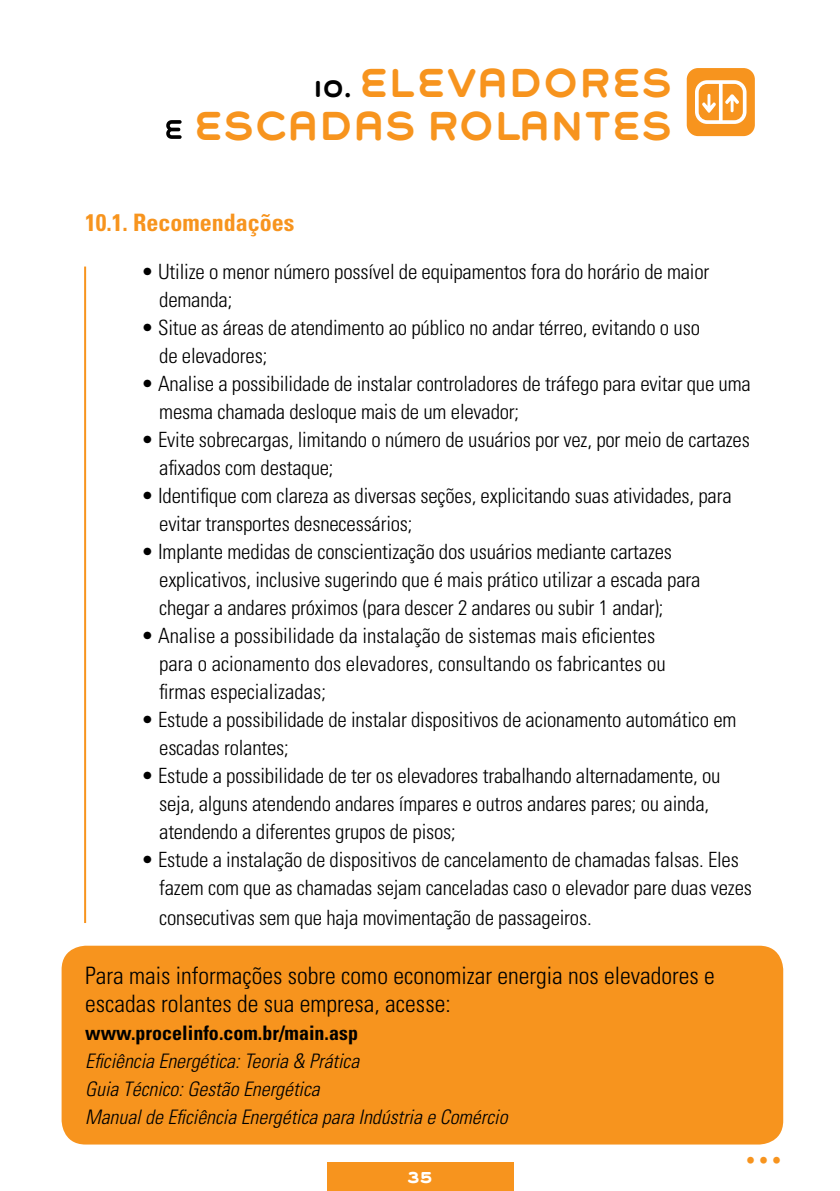
<style>
.page{position:relative;width:840px;height:1191px;background:#fff}
.page>*{position:absolute;margin:0;border:0;box-sizing:border-box;transform-origin:0 0}
.t1{font:700 36px/43.2px "Grover";color:#f7941e}
.t2{font:300 condensed 24px/28px "Univers";color:#000}
.t3{font:700 condensed 24px "Univers";color:#f7941e}
.t4{font:700 24px "Grover";color:#000}
.t5{font:300 condensed 21px/28px "Univers";letter-spacing:-.01em;color:#000}
.t6{font:italic 300 condensed 20px/28px "Univers";color:#000}
.t7{font:700 condensed 20px "Univers";color:#000}
.t8{font:700 16px "Grover";color:#fff}
</style>
<div class="page">
<div style="left:62px;top:945px;width:720px;height:199px;background:#f7941e;border-radius:24px"></div>
<div style="left:686px;top:68px;width:68px;height:68px;background:#f7941e;border-radius:11px"></div>
<svg style="left:695px;top:80px;width:51px;height:44px"></svg>
<hr style="left:84px;top:266px;width:2px;height:657px;background:#f7941e">
<svg style="left:166px;top:120px;width:15px;height:19px"></svg>
<div style="left:327px;top:1162px;width:186px;height:29px;background:#f7941e"></div>
<h1 class="t1" style="left:193px;top:61px;width:475px;text-indent:165px">ELEVA DORES<br>ESCADAS</h1>
<p class="t4" style="left:313px;top:71px;width:41px">10.</p>
<h1 class="t1" style="left:426px;top:105px;width:242px">ROLA NTES</h1>
<p class="t3" style="left:85px;top:208px;width:211px">10.1. Recomendações</p>
<p class="t5" style="left:159px;top:257px;width:551px;text-indent:-18px">• Utilize o menor número possível de equipamentos fora do horário de maior demanda;</p>
<p class="t5" style="left:159px;top:313px;width:542px;text-indent:-18px">• Situe as áreas de atendimento ao público no andar térreo, evitando o uso de elevadores;</p>
<p class="t5" style="left:159px;top:369px;width:593px;text-indent:-18px">• Analise a possibilidade de instalar controladores de tráfego para evitar que uma mesma chamada desloque mais de um elevador;</p>
<p class="t5" style="left:159px;top:425px;width:592px;text-indent:-18px">• Evite sobrecargas, limitando o número de usuários por vez, por meio de cartazes afixados com destaque;</p>
<p class="t5" style="left:159px;top:481px;width:573px;text-indent:-18px">• Identifique com clareza as diversas seções, explicitando suas atividades, para evitar transportes desnecessários;</p>
<p class="t5" style="left:159px;top:537px;width:542px;text-indent:-18px">• Implante medidas de conscientização dos usuários mediante cartazes explicativos, inclusive sugerindo que é mais prático utilizar a escada para chegar a andares próximos (para descer 2 andares ou subir 1 andar);</p>
<p class="t5" style="left:159px;top:621px;width:508px;text-indent:-18px">• Analise a possibilidade da instalação de sistemas mais eficientes para o acionamento dos elevadores, consultando os fabricantes ou firmas especializadas;</p>
<p class="t5" style="left:159px;top:705px;width:578px;text-indent:-18px">• Estude a possibilidade de instalar dispositivos de acionamento automático em escadas rolantes;</p>
<p class="t5" style="left:159px;top:761px;width:562px;text-indent:-18px">• Estude a possibilidade de ter os elevadores trabalhando alternadamente, ou seja, alguns atendendo andares ímpares e outros andares pares; ou ainda, atendendo a diferentes grupos de pisos;</p>
<p class="t5" style="left:159px;top:845px;width:594px;text-indent:-18px">• Estude a instalação de dispositivos de cancelamento de chamadas falsas. Eles fazem com que as chamadas sejam canceladas caso o elevador pare duas vezes</p>
<p class="t5" style="left:159px;top:903px;width:433px">consecutivas sem que haja movimentação de passageiros.</p>
<p class="t2" style="left:85px;top:960px;width:630px">Para mais informações sobre como economizar energia nos elevadores e escadas rolantes de sua empresa, acesse:</p>
<p class="t7" style="left:85px;top:1020px;width:274px">www.procelinfo.com.br/main.asp</p>
<p class="t6" style="left:85px;top:1046px;width:423px">Eficiência energética: Teoria &amp; Prática<br>Guia Técnico: Gestão Energética<br>Manual de eficiência energética para indústria e comércio</p>
<p class="t8" style="left:407px;top:1165px;width:27px">35</p>
<h1 class="t1" style="left:743px;top:1127px;width:41px">...</h1>
</div>
